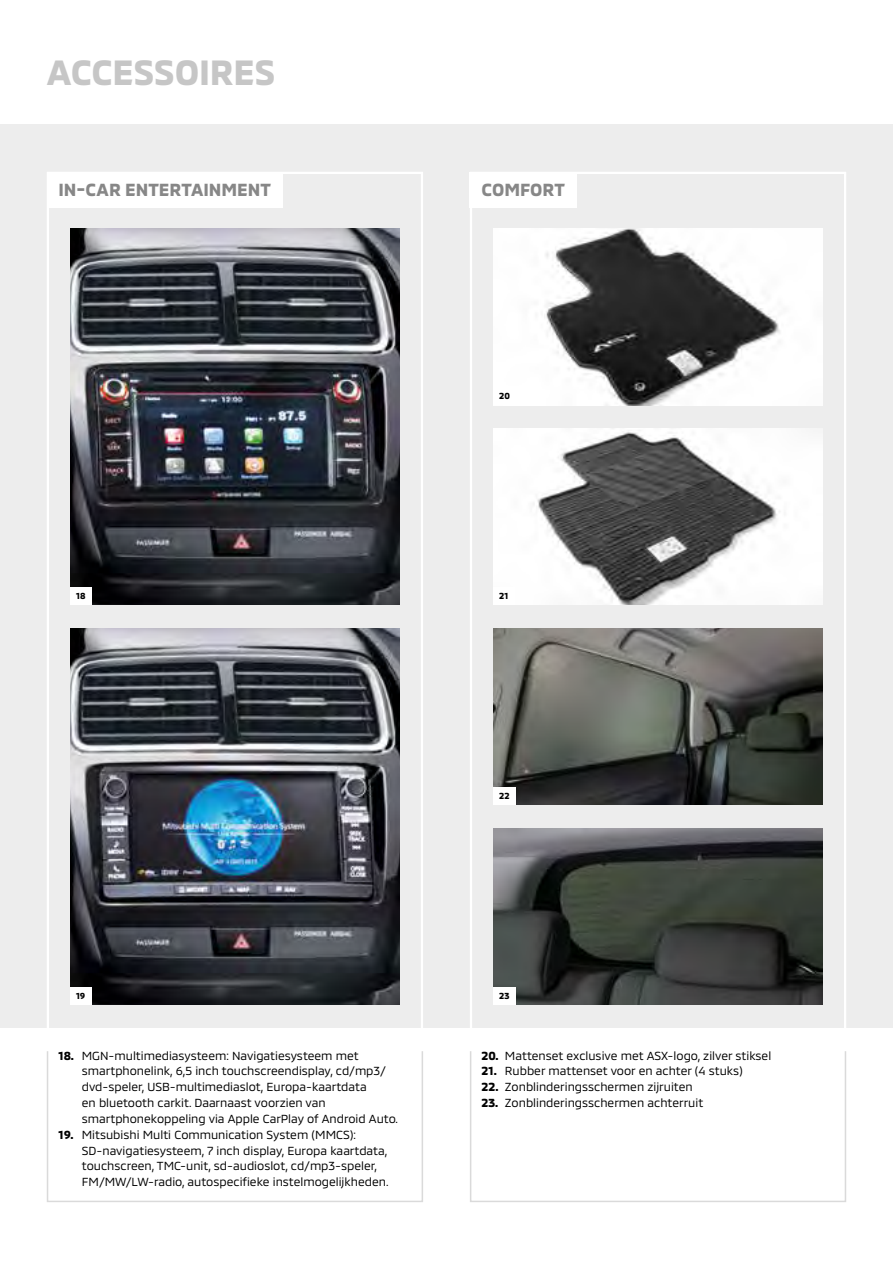
<style>
.page{position:relative;width:893px;height:1263px;background:#fff}
.page>*{position:absolute;margin:0;border:0;box-sizing:border-box;transform-origin:0 0}
.t1{font:700 36px "MMC";letter-spacing:-.005em;color:#c6c6c6}
.t2{font:700 18px "MMC";letter-spacing:-.005em;color:#878787}
.t3{font:12px/15.9px "MMC";color:#000}
.t4{font:700 9px "MMC";letter-spacing:.03em;color:#000}
.s1{font-weight:700}
</style>
<div class="page">
<div style="left:0;top:124px;width:893px;height:904px;background:#ededed"></div>
<div style="left:47px;top:172px;width:236px;height:35px;background:#fff"></div>
<img style="left:70px;top:229px;width:330px;height:376px">
<img style="left:70px;top:628px;width:330px;height:376px">
<div style="left:470px;top:172px;width:107px;height:35px;background:#fff"></div>
<div style="left:70px;top:986px;width:21px;height:18px;background:#fff"></div>
<div style="left:70px;top:587px;width:21px;height:18px;background:#fff"></div>
<div style="left:47px;top:1050px;width:376px;height:152px;border:2px solid #dadada"></div>
<div style="left:470px;top:1050px;width:376px;height:152px;border:2px solid #dadada"></div>
<img style="left:493px;top:229px;width:330px;height:176px">
<img style="left:493px;top:429px;width:330px;height:176px">
<img style="left:493px;top:628px;width:330px;height:177px">
<img style="left:493px;top:828px;width:330px;height:176px">
<div style="left:493px;top:387px;width:24px;height:18px;background:#fff"></div>
<div style="left:493px;top:587px;width:22px;height:18px;background:#fff"></div>
<div style="left:493px;top:787px;width:23px;height:18px;background:#fff"></div>
<div style="left:493px;top:986px;width:23px;height:18px;background:#fff"></div>
<h1 class="t1" style="left:47px;top:44px;width:230px">ACCESSOIRES</h1>
<h2 class="t2" style="left:58px;top:175px;width:214px">IN-CAR ENTERTAINMENT</h2>
<h2 class="t2" style="left:482px;top:175px;width:85px">COMFORT</h2>
<p class="t4" style="left:499px;top:389px;width:12px">20</p>
<p class="t4" style="left:76px;top:589px;width:11px">18</p>
<p class="t4" style="left:499px;top:589px;width:11px">21</p>
<p class="t4" style="left:499px;top:788px;width:12px">22</p>
<p class="t4" style="left:76px;top:988px;width:11px">19</p>
<p class="t4" style="left:499px;top:988px;width:12px">23</p>
<p class="t3" style="left:82px;top:1046px;width:318px;text-indent:-23px"><span class="s1">18.</span> MGN-multimediasysteem: Navigatiesysteem met smartphonelink, 6,5 inch touchscreendisplay, cd/mp3/ dvd-speler, USB-multimediaslot, Europa-kaartdata<br>en bluetooth carkit. Daarnaast voorzien van smartphonekoppeling via Apple CarPlay of Android Auto.</p>
<p class="t3" style="left:82px;top:1125px;width:308px;text-indent:-23px"><span class="s1">19.</span> Mitsubishi Multi Communication System (MMCS):<br>SD-navigatiesysteem, 7 inch display, Europa kaartdata, touchscreen, TMC-unit, sd-audioslot, cd/mp3-speler, FM/MW/LW-radio, autospecifieke instelmogelijkheden.</p>
<p class="t3" style="left:482px;top:1046px;width:291px"><span class="s1">20.</span> Mattenset exclusive met ASX-logo, zilver stiksel</p>
<p class="t3" style="left:482px;top:1062px;width:263px"><span class="s1">21.</span> Rubber mattenset voor en achter (4 stuks)</p>
<p class="t3" style="left:482px;top:1077px;width:213px"><span class="s1">22.</span> Zonblinderingsschermen zijruiten</p>
<p class="t3" style="left:482px;top:1093px;width:223px"><span class="s1">23.</span> Zonblinderingsschermen achterruit</p>
</div>
